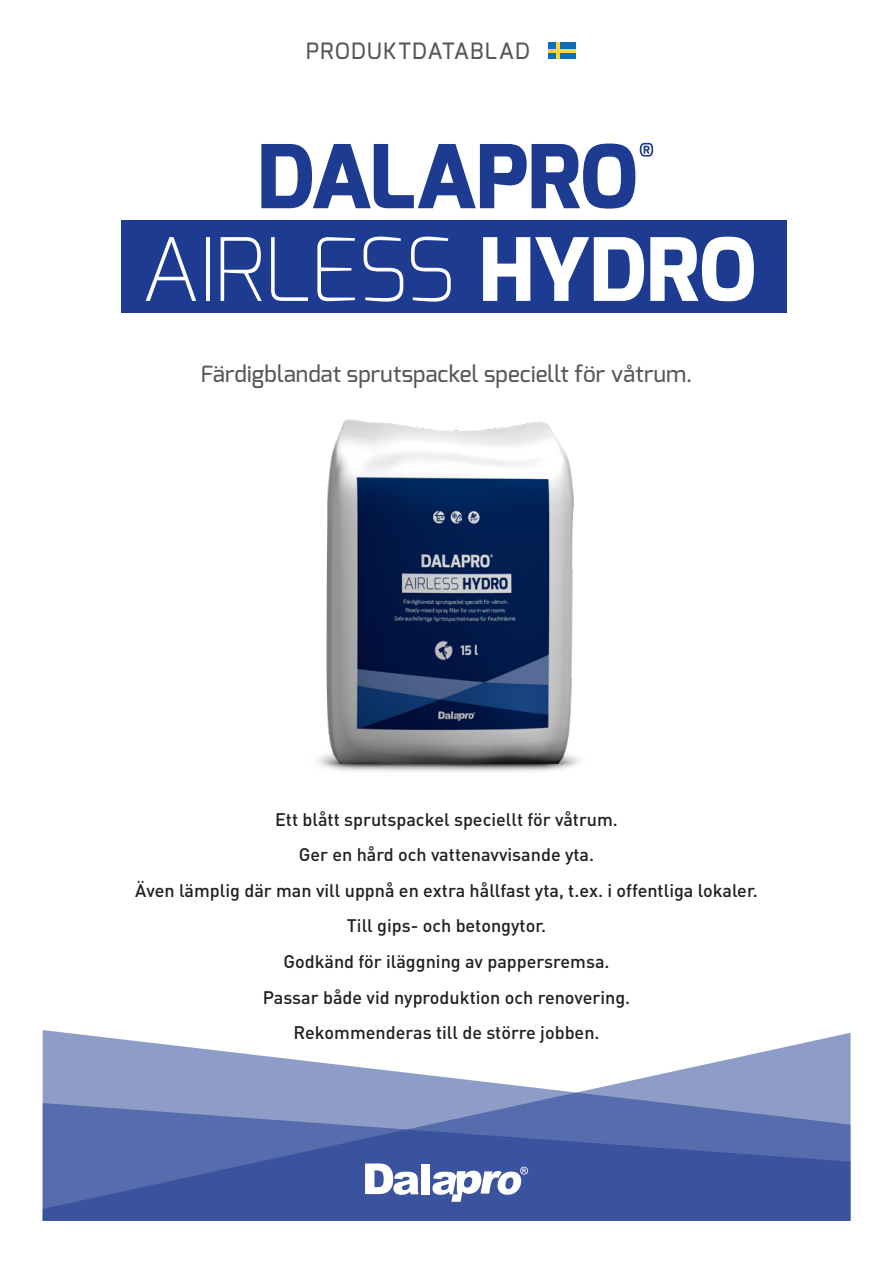
<style>
.page{position:relative;width:893px;height:1263px;background:#fff}
.page>*{position:absolute;margin:0;border:0;box-sizing:border-box;transform-origin:0 0}
.t1{font:200 87.15px "Exo";letter-spacing:-.025em;color:#fff}
.t2{font:500 22.5px "Exo";letter-spacing:.005em;color:#57585a}
.t3{font:500 22.5px "Exo";letter-spacing:.05em;color:#57585a}
.t4{font:500 18px "DIN Pro";color:#231f20}
.s1{font-weight:800}
</style>
<div class="page">
<svg style="left:43px;top:1030px;width:807px;height:73px;fill:#8e9dc8"></svg>
<svg style="left:43px;top:1103px;width:807px;height:118px;background:#4c63a8"></svg>
<svg style="left:365px;top:1163px;width:54px;height:32px"></svg>
<div style="left:421px;top:1164px;width:8px;height:30px;background:#fff"></div>
<svg style="left:432px;top:1167px;width:96px;height:35px"></svg>
<div style="left:121px;top:220px;width:666px;height:93px;background:#1e3b92"></div>
<svg style="left:261px;top:143px;width:392px;height:66px"></svg>
<img style="left:317px;top:419px;width:263px;height:353px">
<div style="left:548px;top:43px;width:27px;height:16px;background:#0f6eb8"></div>
<hr style="left:556px;top:43px;width:4px;height:16px;background:#ffd53e">
<hr style="left:548px;top:49px;width:27px;height:4px;background:#ffd53e">
<p class="t3" style="left:306px;top:37px;width:225px">PRODUKTDATABLAD</p>
<p class="t1" style="left:141px;top:214px;width:617px">AIRLESS <span class="s1">HYDRO</span></p>
<p class="t2" style="left:201px;top:359px;width:493px">Färdigblandat sprutspackel speciellt för våtrum.</p>
<p class="t4" style="left:275px;top:807px;width:344px">Ett blått sprutspackel speciellt för våtrum.</p>
<p class="t4" style="left:299px;top:843px;width:297px">Ger en hård och vattenavvisande yta.</p>
<p class="t4" style="left:135px;top:878px;width:624px">Även lämplig där man vill uppnå en extra hållfast yta, t.ex. i offentliga lokaler.</p>
<p class="t4" style="left:347px;top:914px;width:201px">Till gips- och betongytor.</p>
<p class="t4" style="left:283px;top:949px;width:328px">Godkänd för iläggning av pappersremsa.</p>
<p class="t4" style="left:263px;top:985px;width:369px">Passar både vid nyproduktion och renovering.</p>
<p class="t4" style="left:293px;top:1020px;width:308px">Rekommenderas till de större jobben.</p>
</div>
